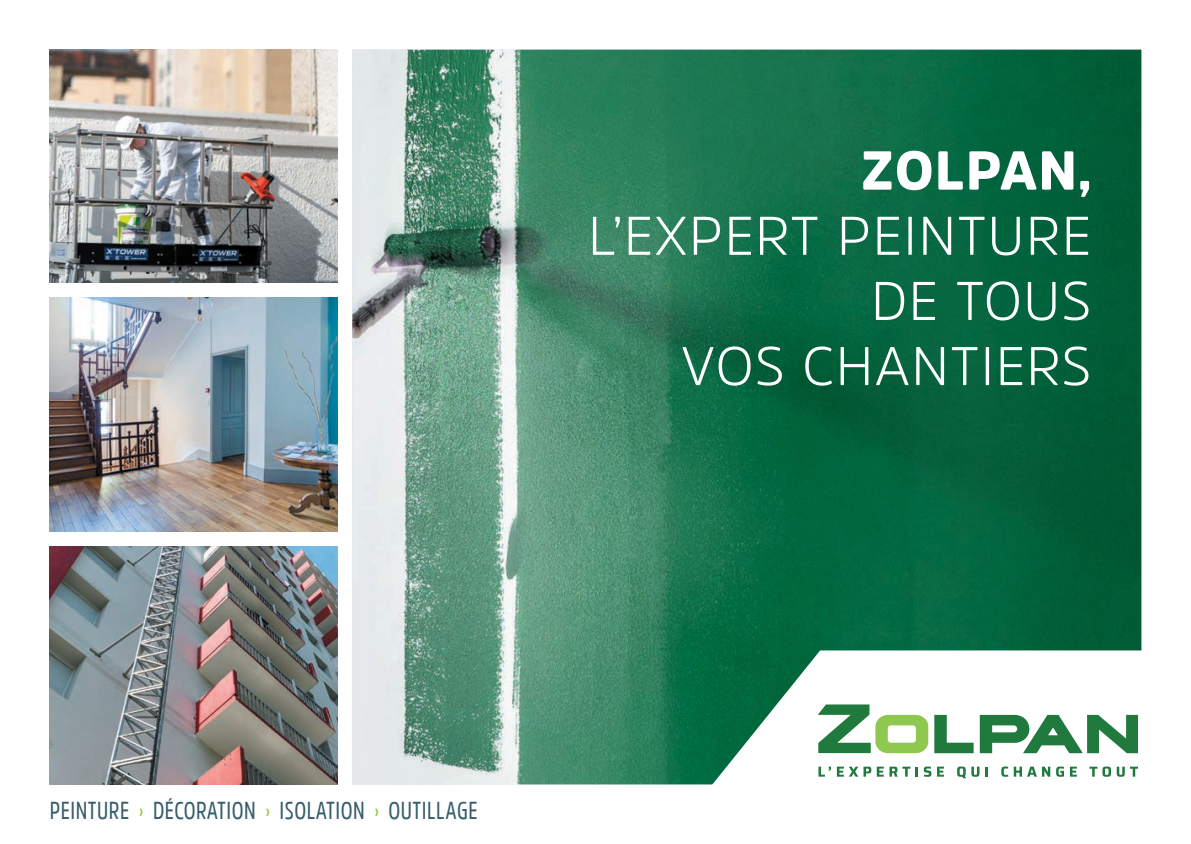
<style>
.page{position:relative;width:1191px;height:844px;background:#fff}
.page>*{position:absolute;margin:0;border:0;box-sizing:border-box;transform-origin:0 0}
.t1{font:300 54.25px/65.1px "Amsi Pro";letter-spacing:.02em;color:#fff;text-align:right}
.t2{font:900 54.25px "Amsi Pro";letter-spacing:.02em;color:#fff}
.t3{font:24.5px "Amsi Pro Cond";letter-spacing:.02em;color:#375d6e}
.s1{color:#8bc63e}
</style>
<div class="page">
<img style="left:352px;top:50px;width:789px;height:734px">
<img style="left:50px;top:50px;width:287px;height:233px">
<img style="left:50px;top:298px;width:287px;height:233px">
<img style="left:50px;top:546px;width:287px;height:238px">
<svg style="left:665px;top:650px;width:477px;height:135px"></svg>
<svg style="left:979px;top:714px;width:159px;height:39px"></svg>
<svg style="left:934px;top:714px;width:39px;height:39px"></svg>
<svg style="left:817px;top:704px;width:111px;height:49px"></svg>
<svg style="left:818px;top:766px;width:13px;height:10px"></svg>
<svg style="left:837px;top:766px;width:46px;height:10px"></svg>
<svg style="left:889px;top:766px;width:42px;height:10px"></svg>
<svg style="left:937px;top:766px;width:7px;height:10px"></svg>
<svg style="left:957px;top:766px;width:22px;height:12px"></svg>
<svg style="left:985px;top:766px;width:3px;height:10px"></svg>
<svg style="left:1001px;top:766px;width:49px;height:10px"></svg>
<svg style="left:1056px;top:766px;width:8px;height:10px"></svg>
<svg style="left:1070px;top:766px;width:7px;height:10px"></svg>
<svg style="left:1089px;top:766px;width:35px;height:10px"></svg>
<svg style="left:1130px;top:766px;width:8px;height:10px"></svg>
<h1 class="t2" style="left:860px;top:133px;width:232px">ZOLPAN,</h1>
<h1 class="t1" style="left:588px;top:201px;width:505px">L’EXPERT PEINTURE<br>DE TOUS<br>VOS CHANTIERS</h1>
<p class="t3" style="left:50px;top:793px;width:429px">PEINTURE <span class="s1">›</span> DÉCORATION <span class="s1">›</span> ISOLATION <span class="s1">›</span> OUTILLAGE</p>
</div>
